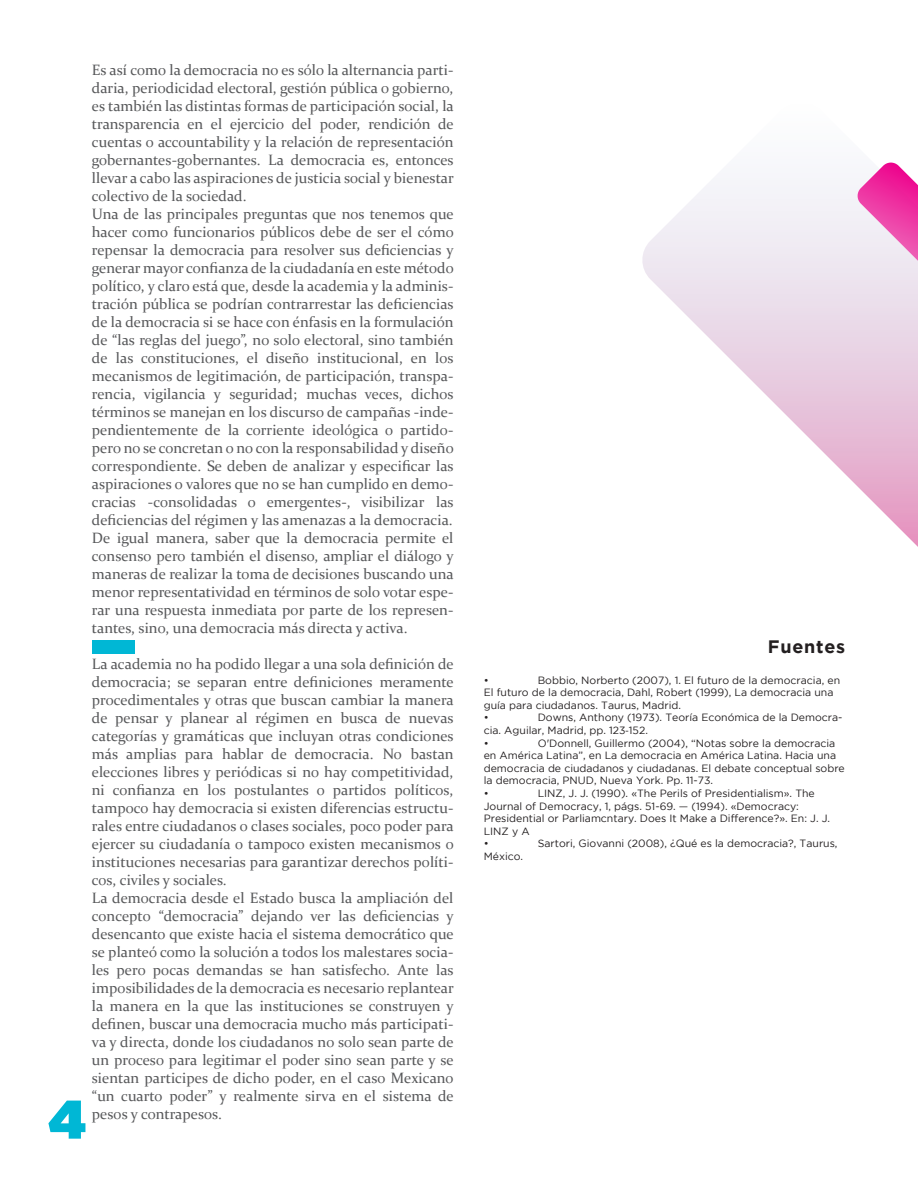
<style>
.page{position:relative;width:918px;height:1188px;background:#fff}
.page>*{position:absolute;margin:0;border:0;box-sizing:border-box;transform-origin:0 0}
.t1{font:900 54px "Gotham";color:#00b7d5}
.t2{font:700 18px "Gotham";letter-spacing:.04em;color:#231f20}
.t3{font:15px/18px "Constantia";color:#57585a}
.t4{font:10.5px/12.6px "Gotham";color:#231f20}
.s1{font-family:"Myriad Pro"}
</style>
<div class="page">
<svg style="left:642px;top:162px;width:276px;height:385px"></svg>
<svg style="left:857px;top:163px;width:61px;height:98px"></svg>
<div style="left:92px;top:640px;width:43px;height:13px;background:#00b7d5"></div>
<p class="t3" style="left:92px;top:60px;width:364px">Es así como la democracia no es sólo la alternancia parti&shy;daria, periodicidad electoral, gestión pública o gobierno, es también las distintas formas de participación social, la transparencia en el ejercicio del poder, rendición de cuentas o accountability y la relación de representación gobernantes-gobernantes. La democracia es, entonces llevar a cabo las aspiraciones de justicia social y bienestar colectivo de la sociedad.<br>Una de las principales preguntas que nos tenemos que hacer como funcionarios públicos debe de ser el cómo repensar la democracia para resolver sus deficiencias y generar mayor confianza de la ciudadanía en este método político, y claro está que, desde la academia y la adminis&shy;tración pública se podrían contrarrestar las deficiencias de la democracia si se hace con énfasis en la formulación de “las reglas del juego”, no solo electoral, sino también de las constituciones, el diseño institucional, en los mecanismos de legitimación, de participación, transpa&shy;rencia, vigilancia y seguridad; muchas veces, dichos términos se manejan en los discurso de campañas -inde&shy;pendientemente de la corriente ideológica o partido&shy;pero no se concretan o no con la responsabilidad y diseño correspondiente. Se deben de analizar y especificar las aspiraciones o valores que no se han cumplido en demo&shy;cracias -consolidadas o emergentes-, visibilizar las deficiencias del régimen y las amenazas a la democracia.<br>De igual manera, saber que la democracia permite el consenso pero también el disenso, ampliar el diálogo y maneras de realizar la toma de decisiones buscando una menor representatividad en términos de solo votar espe&shy;rar una respuesta inmediata por parte de los represen&shy;tantes, sino, una democracia más directa y activa.</p>
<p class="t3" style="left:92px;top:654px;width:364px">La academia no ha podido llegar a una sola definición de democracia; se separan entre definiciones meramente procedimentales y otras que buscan cambiar la manera de pensar y planear al régimen en busca de nuevas categorías y gramáticas que incluyan otras condiciones más amplias para hablar de democracia. No bastan elecciones libres y periódicas si no hay competitividad, ni confianza en los postulantes o partidos políticos, tampoco hay democracia si existen diferencias estructu&shy;rales entre ciudadanos o clases sociales, poco poder para ejercer su ciudadanía o tampoco existen mecanismos o instituciones necesarias para garantizar derechos políti&shy;cos, civiles y sociales.<br>La democracia desde el Estado busca la ampliación del concepto “democracia” dejando ver las deficiencias y desencanto que existe hacia el sistema democrático que se planteó como la solución a todos los malestares socia&shy;les pero pocas demandas se han satisfecho. Ante las imposibilidades de la democracia es necesario replantear la manera en la que las instituciones se construyen y definen, buscar una democracia mucho más participati&shy;va y directa, donde los ciudadanos no solo sean parte de un proceso para legitimar el poder sino sean parte y se sientan participes de dicho poder, en el caso Mexicano “un cuarto poder” y realmente sirva en el sistema de pesos y contrapesos.</p>
<h1 class="t1" style="left:49px;top:1081px;width:39px">4</h1>
<p class="t2" style="left:768px;top:637px;width:79px">Fuentes</p>
<p class="t4" style="left:484px;top:673px;width:358px;text-indent:54px">Bobbio, Norberto (2007), 1. El futuro de la democracia, en El futuro de la democracia, Dahl, Robert (1999), La democracia una guía para ciudadanos. Taurus, Madrid.<br>•</p>
<p class="t4" style="left:484px;top:673px;width:7px">•</p>
<p class="t4" style="left:484px;top:711px;width:360px;text-indent:54px">Downs, Anthony (1973). Teoría Económica de la Democra&shy;cia. Aguilar, Madrid, pp. 123<span class="s1">‐</span>152.<br>•</p>
<p class="t4" style="left:484px;top:736px;width:363px;text-indent:54px">O'Donnell, Guillermo (2004), “Notas sobre la democracia en América Latina”, en La democracia en América Latina. Hacia una democracia de ciudadanos y ciudadanas. El debate conceptual sobre la democracia, PNUD, Nueva York. Pp. 11-73.<br>•</p>
<p class="t4" style="left:484px;top:787px;width:348px;text-indent:54px">LINZ, J. J. (1990). «The Perils of Presidentialism». The Journal of Democracy, 1, págs. 51-69. — (1994). «Democracy:<br>Presidential or Parliamcntary. Does It Make a Difference?». En: J. J.<br>LINZ y A<br>•</p>
<p class="t4" style="left:538px;top:837px;width:301px">Sartori, Giovanni (2008), ¿Qué es la democracia?, Taurus,</p>
<p class="t4" style="left:484px;top:850px;width:41px">México.</p>
</div>
